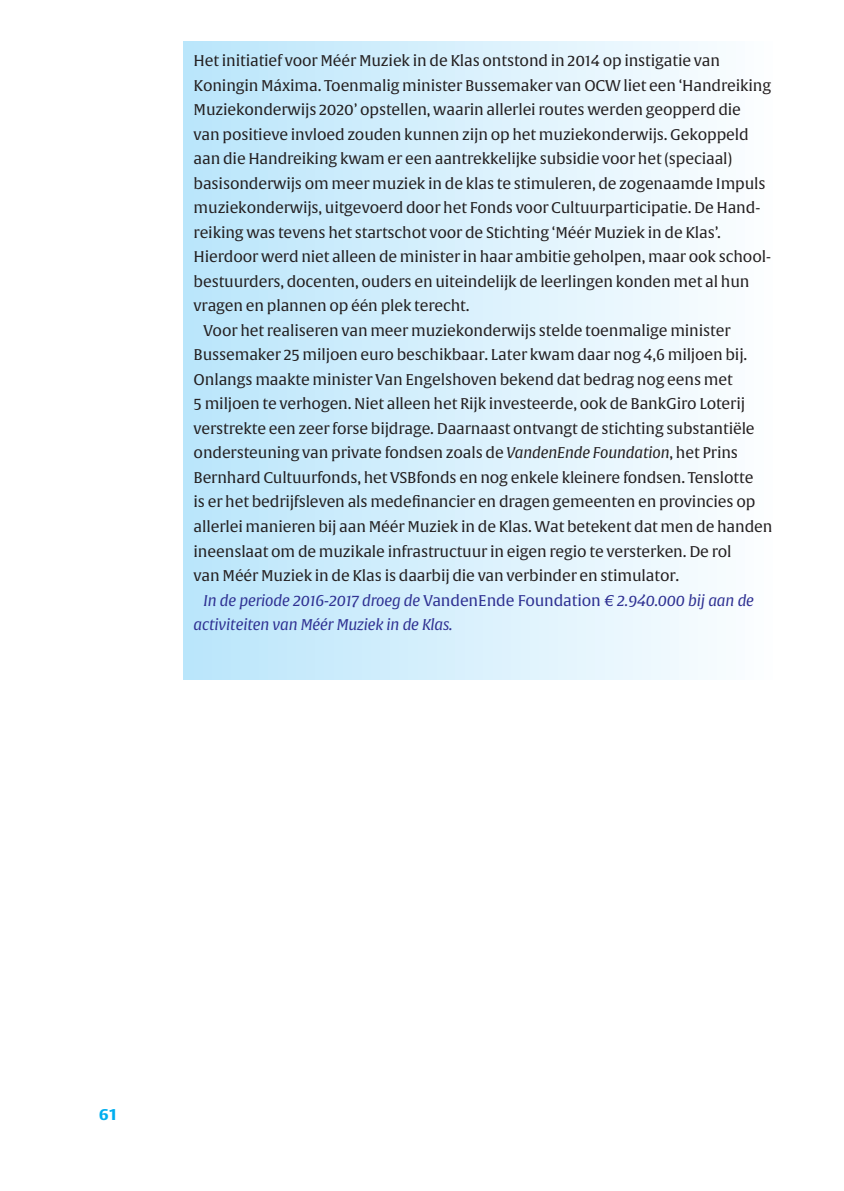
<style>
.page{position:relative;width:844px;height:1191px;background:#fff}
.page>*{position:absolute;margin:0;border:0;box-sizing:border-box;transform-origin:0 0}
.t1{font:15.22px "Alverata PE";letter-spacing:-.01em;color:#231f20}
.t2{font:italic 15.22px "Alverata PE";letter-spacing:-.01em;color:#2e3092}
.t3{font:800 15.22px "Big Vesta";color:#00aeef}
.s1{font-style:italic}
.s2{font-style:normal}
</style>
<div class="page">
<div style="left:184px;top:42px;width:595px;height:637px;background:linear-gradient(to right,#b9e5fb,#fdfeff)"></div>
<p class="t1" style="left:193px;top:51px;width:528px">Het initiatief voor Méér Muziek in de Klas ontstond in 2014 op instigatie van</p>
<p class="t1" style="left:193px;top:76px;width:579px">Koningin Máxima. Toenmalig minister Bussemaker van OCW liet een ‘Handreiking</p>
<p class="t1" style="left:193px;top:100px;width:549px">Muziekonderwijs 2020’ opstellen, waarin allerlei routes werden geopperd die</p>
<p class="t1" style="left:193px;top:125px;width:556px">van positieve invloed zouden kunnen zijn op het muziekonderwijs. Gekoppeld</p>
<p class="t1" style="left:193px;top:149px;width:540px">aan die Handreiking kwam er een aantrekkelijke subsidie voor het (speciaal)</p>
<p class="t1" style="left:193px;top:174px;width:573px">basisonderwijs om meer muziek in de klas te stimuleren, de zogenaamde Impuls</p>
<p class="t1" style="left:193px;top:198px;width:568px">muziekonderwijs, uitgevoerd door het Fonds voor Cultuurparticipatie. De Hand-</p>
<p class="t1" style="left:193px;top:223px;width:528px">reiking was tevens het startschot voor de Stichting ‘Méér Muziek in de Klas’.</p>
<p class="t1" style="left:193px;top:247px;width:578px">Hierdoor werd niet alleen de minister in haar ambitie geholpen, maar ook school-</p>
<p class="t1" style="left:193px;top:272px;width:557px">bestuurders, docenten, ouders en uiteindelijk de leerlingen konden met al hun</p>
<p class="t1" style="left:193px;top:296px;width:277px">vragen en plannen op één plek terecht.</p>
<p class="t1" style="left:203px;top:321px;width:528px">Voor het realiseren van meer muziekonderwijs stelde toenmalige minister</p>
<p class="t1" style="left:193px;top:345px;width:555px">Bussemaker 25 miljoen euro beschikbaar. Later kwam daar nog 4,6 miljoen bij.</p>
<p class="t1" style="left:193px;top:370px;width:540px">Onlangs maakte minister Van Engelshoven bekend dat bedrag nog eens met</p>
<p class="t1" style="left:193px;top:394px;width:552px">5 miljoen te verhogen. Niet alleen het Rijk investeerde, ook de BankGiro Loterij</p>
<p class="t1" style="left:193px;top:419px;width:562px">verstrekte een zeer forse bijdrage. Daarnaast ontvangt de stichting substantiële</p>
<p class="t1" style="left:193px;top:443px;width:546px">ondersteuning van private fondsen zoals de <span class="s1">VandenEnde Foundation</span>, het Prins</p>
<p class="t1" style="left:193px;top:468px;width:561px">Bernhard Cultuurfonds, het VSBfonds en nog enkele kleinere fondsen. Tenslotte</p>
<p class="t1" style="left:193px;top:492px;width:563px">is er het bedrijfsleven als medefinancier en dragen gemeenten en provincies op</p>
<p class="t1" style="left:193px;top:517px;width:580px">allerlei manieren bij aan Méér Muziek in de Klas. Wat betekent dat men de handen</p>
<p class="t1" style="left:193px;top:541px;width:539px">ineenslaat om de muzikale infrastructuur in eigen regio te versterken. De rol</p>
<p class="t1" style="left:193px;top:566px;width:487px">van Méér Muziek in de Klas is daarbij die van verbinder en stimulator.</p>
<p class="t2" style="left:203px;top:590px;width:551px">In de periode 2016-2017 droeg de <span class="s2">VandenEnde Foundation</span> € 2.940.000 bij aan de</p>
<p class="t2" style="left:193px;top:615px;width:261px">activiteiten van Méér Muziek in de Klas.</p>
<p class="t3" style="left:99px;top:1105px;width:20px">61</p>
</div>
